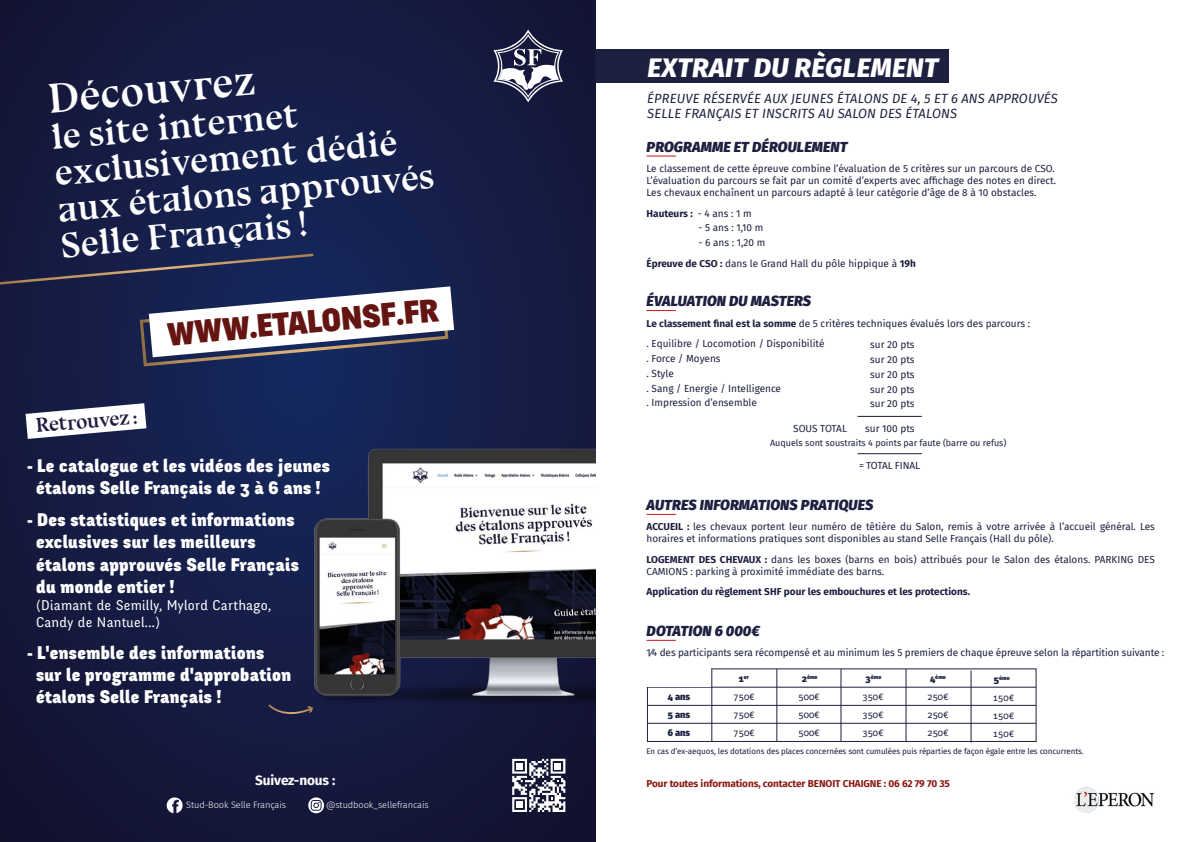
<style>
.page{position:relative;width:1191px;height:842px;background:#fff}
.page>*{position:absolute;margin:0;border:0;box-sizing:border-box;transform-origin:0 0}
.t1{font:700 42px "Bluu Next";color:#fff}
.t2{font:700 36px/36.3px "Bluu Next";color:#fff}
.t3{font:900 31.9px "Fengardo Neue";color:#641411}
.t4{font:italic 800 27px "Fira Sans";letter-spacing:.01em;color:#fff}
.t5{font:700 20.2px "Bluu Next";color:#211e41}
.t6{font:900 18px/22.2px "Fengardo Neue";letter-spacing:.02em;color:#fff}
.t7{font:italic 900 14.3px "Fira Sans";letter-spacing:.01em;color:#1d203f}
.t8{font:14px/17px "Fengardo Neue";letter-spacing:.02em;color:#fff}
.t9{font:700 13.6px "Fira Sans";letter-spacing:-.01em;color:#fff}
.t10{font:italic 13px/15.6px "Fira Sans";letter-spacing:.01em;color:#1d203f}
.t11{font:10px/12px "Fira Sans";color:#1d203f}
.t12{font:700 10px "Fira Sans";color:#1d203f}
.t13{font:700 10px "Fira Sans";letter-spacing:-.01em;color:#8c1913}
.t14{font:9.4px "Fira Sans";color:#1d203f}
.t15{font:900 9.4px "Fira Sans";color:#1d203f}
.t16{font:300 9.2px "Fira Sans";letter-spacing:-.01em;color:#fff}
.t17{font:9px "Fira Sans";color:#1d203f}
.t18{font:8px "Fira Sans";letter-spacing:-.01em;color:#1d203f}
.t19{font:900 5.5px "Fira Sans";color:#1d203f}
.s1{font-weight:400}
.s2{font-weight:700}
.s3{font-size:9.4px}
</style>
<div class="page">
<svg style="left:0;top:0;width:595px;height:842px;background:#141b43"></svg>
<svg style="left:0;top:252px;width:454px;height:116px"></svg>
<svg style="left:493px;top:30px;width:70px;height:72px"></svg>
<svg style="left:512px;top:758px;width:53px;height:54px"></svg>
<div style="left:516px;top:763px;width:7px;height:6px;background:#fff"></div>
<div style="left:516px;top:801px;width:7px;height:7px;background:#fff"></div>
<svg style="left:308px;top:797px;width:16px;height:16px"></svg>
<svg style="left:167px;top:797px;width:16px;height:16px"></svg>
<div style="left:356px;top:719px;width:239px;height:17px;background:#141738"></div>
<div style="left:283px;top:719px;width:152px;height:16px;background:#151b41"></div>
<img style="left:279px;top:417px;width:316px;height:302px">
<svg style="left:267px;top:703px;width:47px;height:17px"></svg>
<svg style="left:26px;top:403px;width:120px;height:36px"></svg>
<div style="left:595px;top:49px;width:354px;height:34px;background:#1d203f"></div>
<hr style="left:646px;top:156px;width:30px;height:1px;background:#cd1719">
<hr style="left:646px;top:310px;width:30px;height:1px;background:#cd1719">
<hr style="left:646px;top:514px;width:30px;height:1px;background:#cd1719">
<hr style="left:646px;top:640px;width:30px;height:1px;background:#cd1719">
<hr style="left:857px;top:416px;width:64px;height:1px;background:#1d1d3a">
<hr style="left:857px;top:453px;width:64px;height:1px;background:#1d1d3a">
<div style="left:647px;top:668px;width:389px;height:74px;border:1px solid #1d203f"></div>
<hr style="left:711px;top:669px;width:1px;height:72px;background:#1d203f">
<hr style="left:840px;top:669px;width:1px;height:72px;background:#1d203f">
<hr style="left:970px;top:670px;width:1px;height:73px;background:#1d203f">
<hr style="left:776px;top:669px;width:1px;height:72px;background:#1d203f">
<hr style="left:905px;top:669px;width:1px;height:72px;background:#1d203f">
<hr style="left:647px;top:687px;width:389px;height:1px;background:#1d203f">
<hr style="left:647px;top:723px;width:389px;height:1px;background:#1d203f">
<hr style="left:647px;top:705px;width:389px;height:1px;background:#1d203f">
<div style="left:646px;top:668px;width:65px;height:19px;background:#fff"></div>
<img style="left:1074px;top:787px;width:80px;height:26px">
<p class="t1" style="left:46px;top:74px;width:209px;rotate:-5deg">Découvrez</p>
<p class="t2" style="left:50px;top:118px;width:379px;rotate:-5deg">le site internet exclusivement dédié aux étalons approuvés<br>Selle Français !</p>
<p class="t5" style="left:35px;top:414px;width:103px;rotate:-5deg">Retrouvez :</p>
<p class="t3" style="left:166px;top:316px;width:273px;rotate:-5deg">WWW.ETALONSF.FR</p>
<p class="t6" style="left:27px;top:455px;width:304px;text-align:center">- Le catalogue et les vidéos des jeunes étalons Selle Français de 3 à 6 ans !</p>
<p class="t6" style="left:36px;top:509px;width:264px;text-indent:-9px">- Des statistiques et informations exclusives sur les meilleurs étalons approuvés Selle Français du monde entier !</p>
<p class="t8" style="left:36px;top:597px;width:237px">(Diamant de Semilly, Mylord Carthago,<br>Candy de Nantuel...)</p>
<p class="t6" style="left:36px;top:642px;width:256px;text-indent:-9px">- L'ensemble des informations sur le programme d'approbation étalons Selle Français !</p>
<p class="t9" style="left:255px;top:769px;width:82px">Suivez-nous :</p>
<p class="t16" style="left:186px;top:798px;width:101px">Stud-Book Selle Français</p>
<p class="t16" style="left:326px;top:798px;width:104px">@studbook_sellefrancais</p>
<p class="t4" style="left:647px;top:44px;width:292px">EXTRAIT DU RÈGLEMENT</p>
<p class="t10" style="left:647px;top:90px;width:412px">ÉPREUVE RÉSERVÉE AUX JEUNES ÉTALONS DE 4, 5 ET 6 ANS APPROUVÉS<br>SELLE FRANÇAIS ET INSCRITS AU SALON DES ÉTALONS</p>
<p class="t7" style="left:646px;top:134px;width:203px">PROGRAMME ET DÉROULEMENT</p>
<p class="t11" style="left:646px;top:162px;width:410px">Le classement de cette épreuve combine l’évaluation de 5 critères sur un parcours de CSO.</p>
<p class="t11" style="left:646px;top:174px;width:411px">L’évaluation du parcours se fait par un comité d’experts avec affichage des notes en direct.</p>
<p class="t11" style="left:646px;top:186px;width:392px">Les chevaux enchaînent un parcours adapté à leur catégorie d’âge de 8 à 10 obstacles.</p>
<p class="t12" style="left:646px;top:205px;width:107px">Hauteurs : <span class="s1">- 4 ans : 1 m</span></p>
<p class="t11" style="left:698px;top:222px;width:66px">- 5 ans : 1,10 m</p>
<p class="t11" style="left:698px;top:236px;width:68px">- 6 ans : 1,20 m</p>
<p class="t11" style="left:646px;top:257px;width:271px"><span class="s2">Épreuve de CSO :</span> dans le Grand Hall du pôle hippique à <span class="s2">19h</span></p>
<p class="t7" style="left:646px;top:288px;width:166px">ÉVALUATION DU MASTERS</p>
<p class="t11" style="left:646px;top:317px;width:385px"><span class="s2">Le classement final est la somme</span> de 5 critères techniques évalués lors des parcours :</p>
<p class="t11" style="left:646px;top:337px;width:179px">. Equilibre / Locomotion / Disponibilité</p>
<p class="t11" style="left:646px;top:352px;width:75px">. Force / Moyens</p>
<p class="t11" style="left:646px;top:367px;width:29px">. Style</p>
<p class="t11" style="left:646px;top:382px;width:136px">. Sang / Energie / Intelligence</p>
<p class="t11" style="left:646px;top:397px;width:112px">. Impression d’ensemble</p>
<p class="t11" style="left:870px;top:338px;width:46px">sur 20 pts</p>
<p class="t11" style="left:870px;top:353px;width:46px">sur 20 pts</p>
<p class="t11" style="left:870px;top:368px;width:46px">sur 20 pts</p>
<p class="t11" style="left:870px;top:383px;width:46px">sur 20 pts</p>
<p class="t11" style="left:870px;top:398px;width:46px">sur 20 pts</p>
<p class="t11" style="left:793px;top:422px;width:55px">SOUS TOTAL</p>
<p class="t11" style="left:865px;top:422px;width:51px">sur 100 pts</p>
<p class="t11" style="left:859px;top:459px;width:63px">= TOTAL FINAL</p>
<p class="t17" style="left:770px;top:436px;width:238px">Auquels sont soustraits 4 points par faute (barre ou refus)</p>
<p class="t7" style="left:646px;top:492px;width:228px">AUTRES INFORMATIONS PRATIQUES</p>
<p class="t11" style="left:646px;top:521px;width:510px"><span class="s2">ACCUEIL :</span> les chevaux portent leur numéro de têtière du Salon, remis à votre arrivée à l’accueil général. Les horaires et informations pratiques sont disponibles au stand Selle Français (Hall du pôle).</p>
<p class="t11" style="left:646px;top:553px;width:510px"><span class="s2">LOGEMENT DES CHEVAUX :</span> dans les boxes (barns en bois) attribués pour le Salon des étalons. PARKING DES<br>CAMIONS : parking à proximité immédiate des barns.</p>
<p class="t12" style="left:646px;top:583px;width:325px">Application du règlement SHF pour les embouchures et les protections.</p>
<p class="t7" style="left:646px;top:618px;width:115px">DOTATION 6 000€</p>
<p class="t11" style="left:646px;top:647px;width:519px">1⁄4 des participants sera récompensé et au minimum les 5 premiers de chaque épreuve selon la répartition suivante :</p>
<p class="t19" style="left:738px;top:672px;width:12px"><span class="s3">1</span>er</p>
<p class="t19" style="left:801px;top:672px;width:17px"><span class="s3">2</span>ème</p>
<p class="t19" style="left:930px;top:672px;width:17px"><span class="s3">4</span>ème</p>
<p class="t19" style="left:865px;top:672px;width:17px"><span class="s3">3</span>ème</p>
<p class="t19" style="left:993px;top:673px;width:17px"><span class="s3">5</span>ème</p>
<p class="t14" style="left:733px;top:689px;width:23px">750€</p>
<p class="t14" style="left:733px;top:707px;width:23px">750€</p>
<p class="t14" style="left:733px;top:725px;width:23px">750€</p>
<p class="t14" style="left:798px;top:689px;width:23px">500€</p>
<p class="t14" style="left:798px;top:707px;width:23px">500€</p>
<p class="t14" style="left:798px;top:725px;width:23px">500€</p>
<p class="t14" style="left:862px;top:689px;width:23px">350€</p>
<p class="t14" style="left:862px;top:707px;width:23px">350€</p>
<p class="t14" style="left:862px;top:725px;width:23px">350€</p>
<p class="t14" style="left:927px;top:689px;width:23px">250€</p>
<p class="t14" style="left:927px;top:707px;width:23px">250€</p>
<p class="t14" style="left:927px;top:725px;width:23px">250€</p>
<p class="t15" style="left:667px;top:688px;width:24px">4 ans</p>
<p class="t15" style="left:667px;top:706px;width:24px">5 ans</p>
<p class="t15" style="left:667px;top:724px;width:24px">6 ans</p>
<p class="t14" style="left:993px;top:691px;width:23px">150€</p>
<p class="t14" style="left:993px;top:709px;width:23px">150€</p>
<p class="t14" style="left:993px;top:727px;width:23px">150€</p>
<p class="t18" style="left:646px;top:745px;width:439px">En cas d’ex-aequos, les dotations des places concernées sont cumulées puis réparties de façon égale entre les concurrents.</p>
<p class="t13" style="left:646px;top:775px;width:305px">Pour toutes informations, contacter BENOIT CHAIGNE : 06 62 79 70 35</p>
</div>
